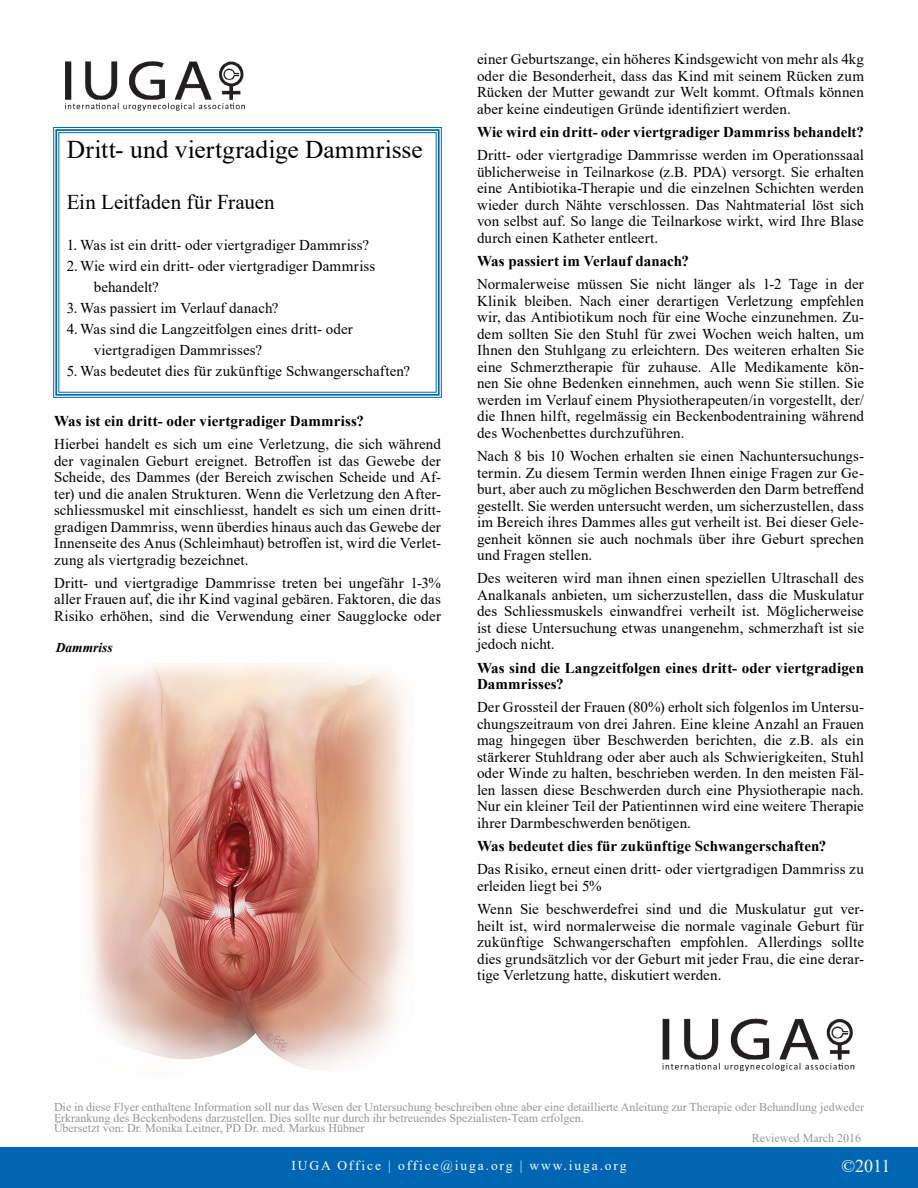
<style>
.page{position:relative;width:918px;height:1188px;background:#fff}
.page>*{position:absolute;margin:0;border:0;box-sizing:border-box;transform-origin:0 0}
.t1{font:25.5px "Times New Roman";letter-spacing:.005em;color:#000}
.t2{font:21px "Times New Roman";letter-spacing:.005em;color:#000}
.t3{font:18px "Times New Roman";color:#fff}
.t4{font:15px/16.5px "Times New Roman";letter-spacing:.01em;color:#000;text-align:justify}
.t5{font:700 15px/16.5px "Times New Roman";letter-spacing:.005em;color:#000}
.t6{font:13.5px "Times New Roman";letter-spacing:.14em;color:#fff}
.t7{font:italic 700 13.5px "Times New Roman";color:#000}
.t8{font:12px "Times New Roman";color:#939598}
</style>
<div class="page">
<div style="left:0;top:1147px;width:918px;height:41px;background:#0066b3"></div>
<img style="left:65px;top:61px;width:180px;height:50px">
<svg style="left:53px;top:127px;width:389px;height:271px"></svg>
<div style="left:55px;top:129px;width:385px;height:267px;border:2px solid #0066b3"></div>
<img style="left:88px;top:663px;width:320px;height:408px">
<img style="left:662px;top:1018px;width:193px;height:54px">
<h1 class="t1" style="left:67px;top:132px;width:358px">Dritt- und viertgradige Dammrisse</h1>
<h2 class="t2" style="left:67px;top:187px;width:210px">Ein Leitfaden für Frauen</h2>
<p class="t4" style="left:67px;top:236px;width:304px">1. Was ist ein dritt- oder viertgradiger Dammriss?</p>
<p class="t4" style="left:67px;top:257px;width:310px">2.Wie wird ein dritt- oder viertgradiger Dammriss</p>
<p class="t4" style="left:94px;top:278px;width:67px">behandelt?</p>
<p class="t4" style="left:67px;top:299px;width:213px">3. Was passiert im Verlauf danach?</p>
<p class="t4" style="left:94px;top:318px;width:261px;line-height:21px;text-indent:-27px">4. Was sind die Langzeitfolgen eines dritt- oder viertgradigen Dammrisses?</p>
<p class="t4" style="left:67px;top:362px;width:345px">5. Was bedeutet dies für zukünftige Schwangerschaften?</p>
<p class="t5" style="left:54px;top:412px;width:311px">Was ist ein dritt- oder viertgradiger Dammriss?</p>
<p class="t4" style="left:54px;top:435px;width:388px">Hierbei handelt es sich um eine Verletzung, die sich während der vaginalen Geburt ereignet. Betroffen ist das Gewebe der Scheide, des Dammes (der Bereich zwischen Scheide und Af&shy;ter) und die analen Strukturen. Wenn die Verletzung den After&shy;schliessmuskel mit einschliesst, handelt es sich um einen dritt&shy;gradigen Dammriss, wenn überdies hinaus auch das Gewebe der Innenseite des Anus (Schleimhaut) betroffen ist, wird die Verlet&shy;zung als viertgradig bezeichnet.</p>
<p class="t4" style="left:54px;top:574px;width:389px">Dritt- und viertgradige Dammrisse treten bei ungefähr 1-3% aller Frauen auf, die ihr Kind vaginal gebären. Faktoren, die das Risiko erhöhen, sind die Verwendung einer Saugglocke oder</p>
<p class="t7" style="left:56px;top:638px;width:59px">Dammriss</p>
<p class="t4" style="left:477px;top:51px;width:389px">einer Geburtszange, ein höheres Kindsgewicht von mehr als 4kg oder die Besonderheit, dass das Kind mit seinem Rücken zum Rücken der Mutter gewandt zur Welt kommt. Oftmals können aber keine eindeutigen Gründe identifiziert werden.</p>
<p class="t5" style="left:477px;top:123px;width:389px">Wie wird ein dritt- oder viertgradiger Dammriss behandelt?</p>
<p class="t4" style="left:477px;top:147px;width:389px">Dritt- oder viertgradige Dammrisse werden im Operationssaal üblicherweise in Teilnarkose (z.B. PDA) versorgt. Sie erhalten eine Antibiotika-Therapie und die einzelnen Schichten werden wieder durch Nähte verschlossen. Das Nahtmaterial löst sich von selbst auf. So lange die Teilnarkose wirkt, wird Ihre Blase durch einen Katheter entleert.</p>
<p class="t5" style="left:477px;top:252px;width:214px">Was passiert im Verlauf danach?</p>
<p class="t4" style="left:477px;top:276px;width:389px">Normalerweise müssen Sie nicht länger als 1-2 Tage in der Klinik bleiben. Nach einer derartigen Verletzung empfehlen wir, das Antibiotikum noch für eine Woche einzunehmen. Zu&shy;dem sollten Sie den Stuhl für zwei Wochen weich halten, um Ihnen den Stuhlgang zu erleichtern. Des weiteren erhalten Sie eine Schmerztherapie für zuhause. Alle Medikamente kön&shy;nen Sie ohne Bedenken einnehmen, auch wenn Sie stillen. Sie werden im Verlauf einem Physiotherapeuten/in vorgestellt, der/ die Ihnen hilft, regelmässig ein Beckenbodentraining während des Wochenbettes durchzuführen.</p>
<p class="t4" style="left:477px;top:447px;width:388px">Nach 8 bis 10 Wochen erhalten sie einen Nachuntersuchungs&shy;termin. Zu diesem Termin werden Ihnen einige Fragen zur Ge&shy;burt, aber auch zu möglichen Beschwerden den Darm betreffend gestellt. Sie werden untersucht werden, um sicherzustellen, dass im Bereich ihres Dammes alles gut verheilt ist. Bei dieser Gele&shy;genheit können sie auch nochmals über ihre Geburt sprechen und Fragen stellen.</p>
<p class="t4" style="left:477px;top:570px;width:389px">Des weiteren wird man ihnen einen speziellen Ultraschall des Analkanals anbieten, um sicherzustellen, dass die Muskulatur des Schliessmuskels einwandfrei verheilt ist. Möglicherweise ist diese Untersuchung etwas unangenehm, schmerzhaft ist sie jedoch nicht.</p>
<p class="t5" style="left:477px;top:659px;width:389px">Was sind die Langzeitfolgen eines dritt- oder viertgradigen<br>Dammrisses?</p>
<p class="t4" style="left:477px;top:699px;width:389px">Der Grossteil der Frauen (80%) erholt sich folgenlos im Untersu&shy;chungszeitraum von drei Jahren. Eine kleine Anzahl an Frauen mag hingegen über Beschwerden berichten, die z.B. als ein stärkerer Stuhldrang oder aber auch als Schwierigkeiten, Stuhl oder Winde zu halten, beschrieben werden. In den meisten Fäl&shy;len lassen diese Beschwerden durch eine Physiotherapie nach.<br>Nur ein kleiner Teil der Patientinnen wird eine weitere Therapie ihrer Darmbeschwerden benötigen.</p>
<p class="t5" style="left:477px;top:837px;width:351px">Was bedeutet dies für zukünftige Schwangerschaften?</p>
<p class="t4" style="left:477px;top:861px;width:388px">Das Risiko, erneut einen dritt- oder viertgradigen Dammriss zu erleiden liegt bei 5%</p>
<p class="t4" style="left:477px;top:900px;width:389px">Wenn Sie beschwerdefrei sind und die Muskulatur gut ver&shy;heilt ist, wird normalerweise die normale vaginale Geburt für zukünftige Schwangerschaften empfohlen. Allerdings sollte dies grundsätzlich vor der Geburt mit jeder Frau, die eine derar&shy;tige Verletzung hatte, diskutiert werden.</p>
<p class="t8" style="left:54px;top:1099px;width:812px">Die in diese Flyer enthaltene Information soll nur das Wesen der Untersuchung beschreiben ohne aber eine detaillierte Anleitung zur Therapie oder Behandlung jedweder</p>
<p class="t8" style="left:54px;top:1109px;width:531px">Erkrankung des Beckenbodens darzustellen. Dies sollte nur durch ihr betreuendes Spezialisten-Team erfolgen.</p>
<p class="t8" style="left:54px;top:1120px;width:312px">Übersetzt von: Dr. Monika Leitner, PD Dr. med. Markus Hübner</p>
<p class="t8" style="left:752px;top:1130px;width:111px">Reviewed March 2016</p>
<p class="t6" style="left:292px;top:1156px;width:336px">IUGA Office | office@iuga.org | www.iuga.org</p>
<p class="t3" style="left:842px;top:1153px;width:51px">©2011</p>
</div>
